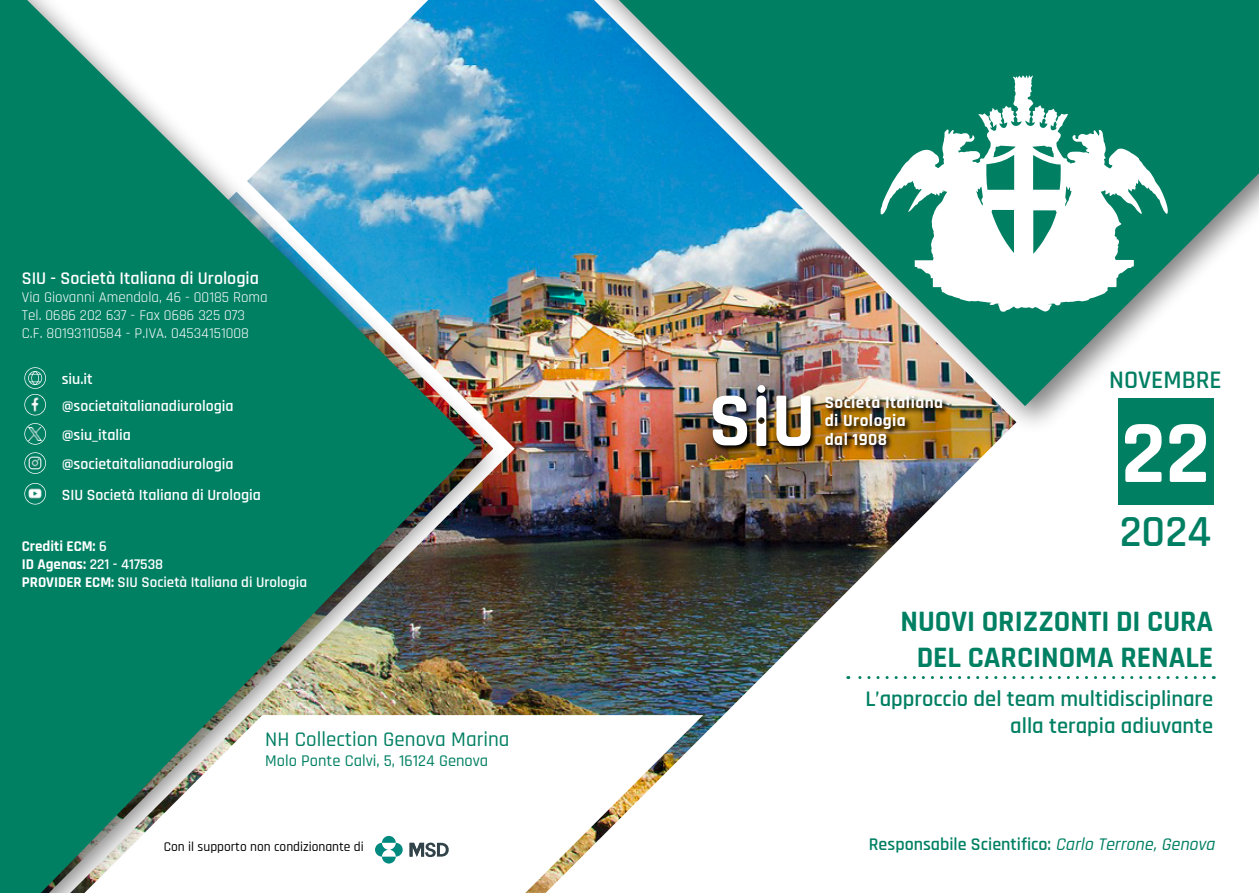
<style>
.page{position:relative;width:1259px;height:893px;background:#fff}
.page>*{position:absolute;margin:0;border:0;box-sizing:border-box;transform-origin:0 0}
.t1{font:700 90px "Rajdhani";color:#fff}
.t2{font:600 45px "Rajdhani";color:#007f63}
.t3{font:700 30px/36px "Rajdhani";color:#008063;text-align:center}
.t4{font:600 25.5px "Rajdhani";color:#007f63}
.t5{font:600 22.5px/27px "Rajdhani";color:#008063;text-align:right}
.t6{font:500 21px "Rajdhani";color:#008063}
.t7{font:600 18px "Rajdhani";color:#008063}
.t8{font:600 18px "Rajdhani";color:#fff}
.t9{font:700 17.25px/18.5px "Rajdhani";letter-spacing:.025em;color:#fff}
.t10{font:500 16.5px "Rajdhani";color:#008063}
.t11{font:600 15.75px/26.7px "Rajdhani";color:#fff}
.t12{font:15px/18px "Rajdhani";color:#fff}
.t13{font:600 15px/18px "Rajdhani";color:#fff}
.t14{font:500 13.5px "Rajdhani";color:#000}
.s1{font-weight:700}
.s2{font-weight:500;font-style:italic}
</style>
<div class="page">
<img style="left:525px;top:0;width:478px;height:736px">
<img style="left:505px;top:0;width:20px;height:715px">
<svg style="left:505px;top:715px;width:198px;height:178px"></svg>
<div style="left:546px;top:0;width:713px;height:436px;background:#000;opacity:.5"></div>
<img style="left:557px;top:0;width:702px;height:406px">
<div style="left:0;top:0;width:505px;height:893px;background:#000;opacity:.5"></div>
<img style="left:0;top:0;width:476px;height:893px">
<svg style="left:848px;top:676px;width:356px;height:3px"></svg>
<div style="left:1117px;top:398px;width:96px;height:107px;background:#007f63"></div>
<svg style="left:24px;top:367px;width:22px;height:48px"></svg>
<svg style="left:24px;top:452px;width:22px;height:22px"></svg>
<svg style="left:24px;top:423px;width:22px;height:22px"></svg>
<svg style="left:24px;top:483px;width:22px;height:22px"></svg>
<img style="left:28px;top:398px;width:14px;height:13px">
<img style="left:28px;top:456px;width:14px;height:14px">
<img style="left:28px;top:427px;width:14px;height:14px">
<img style="left:28px;top:487px;width:14px;height:13px">
<svg style="left:382px;top:836px;width:14px;height:7px"></svg>
<svg style="left:382px;top:857px;width:14px;height:6px"></svg>
<svg style="left:375px;top:843px;width:13px;height:14px"></svg>
<svg style="left:389px;top:843px;width:14px;height:14px"></svg>
<svg style="left:409px;top:843px;width:40px;height:14px"></svg>
<img style="left:712px;top:384px;width:237px;height:69px">
<svg style="left:712px;top:396px;width:35px;height:49px"></svg>
<svg style="left:776px;top:396px;width:34px;height:50px"></svg>
<div style="left:757px;top:385px;width:8px;height:8px;background:#fff;border-radius:50%"></div>
<svg style="left:756px;top:396px;width:10px;height:50px"></svg>
<svg style="left:880px;top:75px;width:287px;height:237px"></svg>
<p class="t8" style="left:22px;top:267px;width:239px">SIU - Società Italiana di Urologia</p>
<p class="t12" style="left:22px;top:288px;width:247px">Via Giovanni Amendola, 46 - 00185 Roma<br>Tel. 0686 202 637 - Fax 0686 325 073<br>C.F. 80193110584 - P.IVA. 04534151008</p>
<p class="t11" style="left:62px;top:366px;width:173px">siu.it @societaitalianadiurologia</p>
<p class="t11" style="left:62px;top:422px;width:71px">@siu_italia</p>
<p class="t11" style="left:62px;top:451px;width:173px">@societaitalianadiurologia</p>
<p class="t11" style="left:62px;top:482px;width:201px">SIU Società Italiana di Urologia</p>
<p class="t13" style="left:22px;top:537px;width:287px"><span class="s1">Crediti ECM:</span> 6<br><span class="s1">ID Agenas:</span> 221 - 417538<br><span class="s1">PROVIDER ECM:</span> SIU Società Italiana di Urologia</p>
<h3 class="t6" style="left:265px;top:727px;width:246px">NH Collection Genova Marina</h3>
<p class="t10" style="left:265px;top:751px;width:224px">Molo Ponte Calvi, 5, 16124 Genova</p>
<p class="t14" style="left:164px;top:839px;width:201px">Con il supporto non condizionante di</p>
<p class="t9" style="left:825px;top:394px;width:120px">Società Italiana di Urologia<br>dal 1908</p>
<h3 class="t4" style="left:1109px;top:365px;width:114px">NOVEMBRE</h3>
<h1 class="t1" style="left:1121px;top:398px;width:90px">22</h1>
<h2 class="t2" style="left:1119px;top:505px;width:93px">2024</h2>
<h3 class="t3" style="left:900px;top:604px;width:314px">NUOVI ORIZZONTI DI CURA<br>DEL CARCINOMA RENALE</h3>
<h3 class="t5" style="left:865px;top:685px;width:349px">L’approccio del team multidisciplinare alla terapia adiuvante</h3>
<p class="t7" style="left:869px;top:834px;width:351px">Responsabile Scientifico: <span class="s2">Carlo Terrone,Genova</span></p>
</div>
